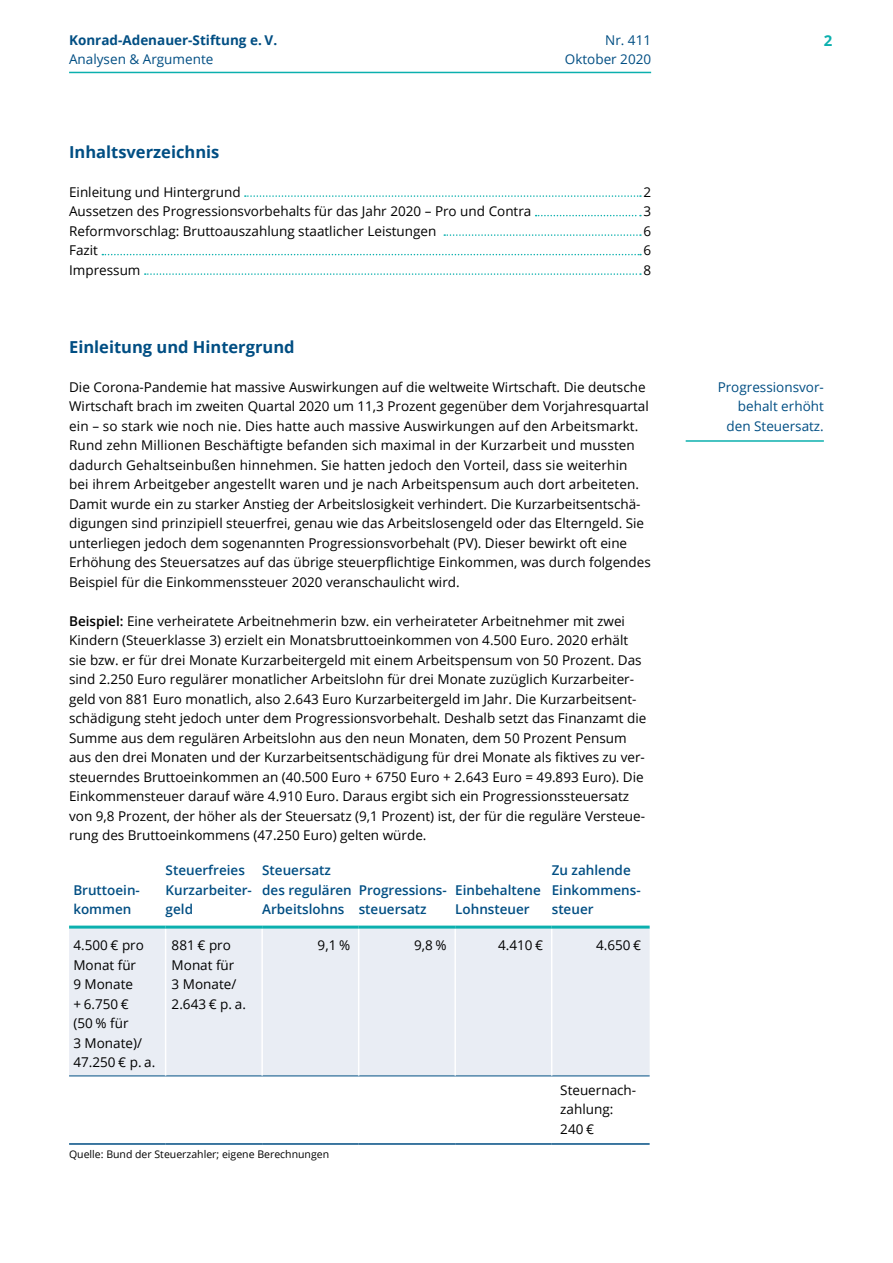
<style>
.page{position:relative;width:893px;height:1263px;background:#fff}
.page>*{position:absolute;margin:0;border:0;box-sizing:border-box;transform-origin:0 0}
.t1{font:700 16.5px "Open Sans";color:#004e83}
.t2{font:700 15px "Open Sans";color:#0bb0ae}
.t3{font:13.5px/19.5px "Open Sans";color:#000}
.t4{font:600 13.5px/19.5px "Open Sans";color:#004e83}
.t5{font:13.5px/19.5px "Open Sans";color:#004e83;text-align:right}
.t6{font:700 13.5px "Open Sans";color:#004e83}
.t7{font:10.5px "Open Sans";color:#000}
.s1{font-weight:600}
</style>
<div class="page">
<hr style="left:69px;top:72px;width:582px;height:1px;background:#0bb0ae">
<div style="left:69px;top:928px;width:581px;height:147px;background:#e9edf4"></div>
<hr style="left:69px;top:1075px;width:97px;height:1px;background:#004e83">
<hr style="left:166px;top:1075px;width:96px;height:1px;background:#004e83">
<hr style="left:262px;top:1075px;width:97px;height:1px;background:#004e83">
<hr style="left:359px;top:1075px;width:96px;height:1px;background:#004e83">
<hr style="left:455px;top:1075px;width:97px;height:1px;background:#004e83">
<hr style="left:552px;top:1075px;width:98px;height:1px;background:#004e83">
<hr style="left:69px;top:1143px;width:97px;height:2px;background:#004e83">
<hr style="left:166px;top:1143px;width:96px;height:2px;background:#004e83">
<hr style="left:262px;top:1143px;width:97px;height:2px;background:#004e83">
<hr style="left:359px;top:1143px;width:96px;height:2px;background:#004e83">
<hr style="left:455px;top:1143px;width:97px;height:2px;background:#004e83">
<hr style="left:552px;top:1143px;width:98px;height:2px;background:#004e83">
<hr style="left:165px;top:928px;width:1px;height:147px;background:#fff">
<hr style="left:261px;top:928px;width:2px;height:147px;background:#fff">
<hr style="left:358px;top:928px;width:1px;height:147px;background:#fff">
<hr style="left:454px;top:928px;width:2px;height:147px;background:#fff">
<hr style="left:551px;top:928px;width:1px;height:147px;background:#fff">
<hr style="left:69px;top:925px;width:97px;height:3px;background:#0bb0ae">
<hr style="left:166px;top:925px;width:96px;height:3px;background:#0bb0ae">
<hr style="left:262px;top:925px;width:97px;height:3px;background:#0bb0ae">
<hr style="left:359px;top:925px;width:96px;height:3px;background:#0bb0ae">
<hr style="left:455px;top:925px;width:97px;height:3px;background:#0bb0ae">
<hr style="left:552px;top:925px;width:98px;height:3px;background:#0bb0ae">
<hr style="left:686px;top:440px;width:138px;height:2px;background:#0bb0ae">
<svg style="left:245px;top:195px;width:396px;height:2px"></svg>
<svg style="left:536px;top:215px;width:105px;height:1px"></svg>
<svg style="left:444px;top:234px;width:197px;height:2px"></svg>
<svg style="left:102px;top:254px;width:539px;height:1px"></svg>
<svg style="left:145px;top:273px;width:496px;height:2px"></svg>
<p class="t6" style="left:69px;top:30px;width:210px">Konrad-Adenauer-Stiftung e. V.</p>
<p class="t2" style="left:824px;top:30px;width:10px">2</p>
<p class="t5" style="left:69px;top:49px;width:146px">Analysen &amp; Argumente</p>
<p class="t5" style="left:565px;top:30px;width:88px">Nr. 411<br>Oktober 2020</p>
<p class="t1" style="left:69px;top:140px;width:152px">Inhaltsverzeichnis</p>
<p class="t3" style="left:69px;top:182px;width:173px">Einleitung und Hintergrund</p>
<p class="t3" style="left:643px;top:182px;width:9px">2</p>
<p class="t3" style="left:69px;top:201px;width:464px">Aussetzen des Progressionsvorbehalts für das Jahr 2020 – Pro und Contra</p>
<p class="t3" style="left:643px;top:201px;width:9px">3</p>
<p class="t3" style="left:69px;top:221px;width:369px">Reformvorschlag: Bruttoauszahlung staatlicher Leistungen</p>
<p class="t3" style="left:643px;top:221px;width:9px">6</p>
<p class="t3" style="left:69px;top:240px;width:30px">Fazit</p>
<p class="t3" style="left:643px;top:240px;width:9px">6</p>
<p class="t3" style="left:69px;top:260px;width:73px">Impressum</p>
<p class="t3" style="left:643px;top:260px;width:9px">8</p>
<p class="t1" style="left:69px;top:335px;width:227px">Einleitung und Hintergrund</p>
<p class="t3" style="left:69px;top:377px;width:583px">Die Corona-Pandemie hat massive Auswirkungen auf die weltweite Wirtschaft. Die deutsche Wirtschaft brach im zweiten Quartal 2020 um 11,3 Prozent gegenüber dem Vorjahresquartal ein – so stark wie noch nie. Dies hatte auch massive Auswirkungen auf den Arbeitsmarkt.<br>Rund zehn Millionen Beschäftigte befanden sich maximal in der Kurzarbeit und mussten dadurch Gehaltseinbußen hinnehmen. Sie hatten jedoch den Vorteil, dass sie weiterhin<br>bei ihrem Arbeitgeber angestellt waren und je nach Arbeitspensum auch dort arbeiteten.<br>Damit wurde ein zu starker Anstieg der Arbeitslosigkeit verhindert. Die Kurzarbeitsentschä&shy;digungen sind prinzipiell steuerfrei, genau wie das Arbeitslosengeld oder das Elterngeld. Sie unterliegen jedoch dem sogenannten Progressionsvorbehalt (PV). Dieser bewirkt oft eine Erhöhung des Steuersatzes auf das übrige steuerpflichtige Einkommen, was durch folgendes Beispiel für die Einkommenssteuer 2020 veranschaulicht wird.</p>
<p class="t3" style="left:69px;top:611px;width:579px"><span class="s1">Beispiel:</span> Eine verheiratete Arbeitnehmerin bzw. ein verheirateter Arbeitnehmer mit zwei Kindern (Steuerklasse 3) erzielt ein Monatsbruttoeinkommen von 4.500 Euro. 2020 erhält sie bzw. er für drei Monate Kurzarbeitergeld mit einem Arbeitspensum von 50 Prozent. Das sind 2.250 Euro regulärer monatlicher Arbeitslohn für drei Monate zuzüglich Kurzarbeiter&shy;geld von 881 Euro monatlich, also 2.643 Euro Kurzarbeitergeld im Jahr. Die Kurzarbeitsent&shy;schädigung steht jedoch unter dem Progressionsvorbehalt. Deshalb setzt das Finanzamt die Summe aus dem regulären Arbeitslohn aus den neun Monaten, dem 50 Prozent Pensum aus den drei Monaten und der Kurzarbeitsentschädigung für drei Monate als fiktives zu ver&shy;steuerndes Bruttoeinkommen an (40.500 Euro + 6750 Euro + 2.643 Euro = 49.893 Euro). Die Einkommensteuer darauf wäre 4.910 Euro. Daraus ergibt sich ein Progressionssteuersatz von 9,8 Prozent, der höher als der Steuersatz (9,1 Prozent) ist, der für die reguläre Versteue&shy;rung des Bruttoeinkommens (47.250 Euro) gelten würde.</p>
<p class="t4" style="left:73px;top:880px;width:68px">Bruttoein&shy;kommen</p>
<p class="t4" style="left:166px;top:860px;width:88px">Steuerfreies<br>Kurzarbeiter&shy;geld</p>
<p class="t4" style="left:262px;top:860px;width:91px">Steuersatz des regulären<br>Arbeitslohns</p>
<p class="t4" style="left:359px;top:880px;width:90px">Progressions&shy;steuersatz</p>
<p class="t4" style="left:455px;top:880px;width:87px">Einbehaltene<br>Lohnsteuer</p>
<p class="t4" style="left:552px;top:860px;width:90px">Zu zahlende<br>Einkommens&shy;steuer</p>
<p class="t3" style="left:73px;top:935px;width:84px">4.500 € pro<br>Monat für<br>9 Monate<br>+ 6.750 €<br>(50 % für<br>3 Monate)/<br>47.250 € p. a.</p>
<p class="t3" style="left:172px;top:935px;width:76px">881 € pro<br>Monat für<br>3 Monate/<br>2.643 € p. a.</p>
<p class="t3" style="left:318px;top:935px;width:34px">9,1 %</p>
<p class="t3" style="left:414px;top:935px;width:34px">9,8 %</p>
<p class="t3" style="left:498px;top:935px;width:47px">4.410 €</p>
<p class="t3" style="left:596px;top:935px;width:47px">4.650 €</p>
<p class="t3" style="left:560px;top:1080px;width:76px">Steuernach&shy;zahlung:<br>240 €</p>
<p class="t7" style="left:69px;top:1147px;width:261px">Quelle: Bund der Steuerzahler; eigene Berechnungen</p>
<p class="t5" style="left:718px;top:377px;width:108px">Progressionsvor&shy;behalt erhöht den Steuersatz.</p>
</div>
